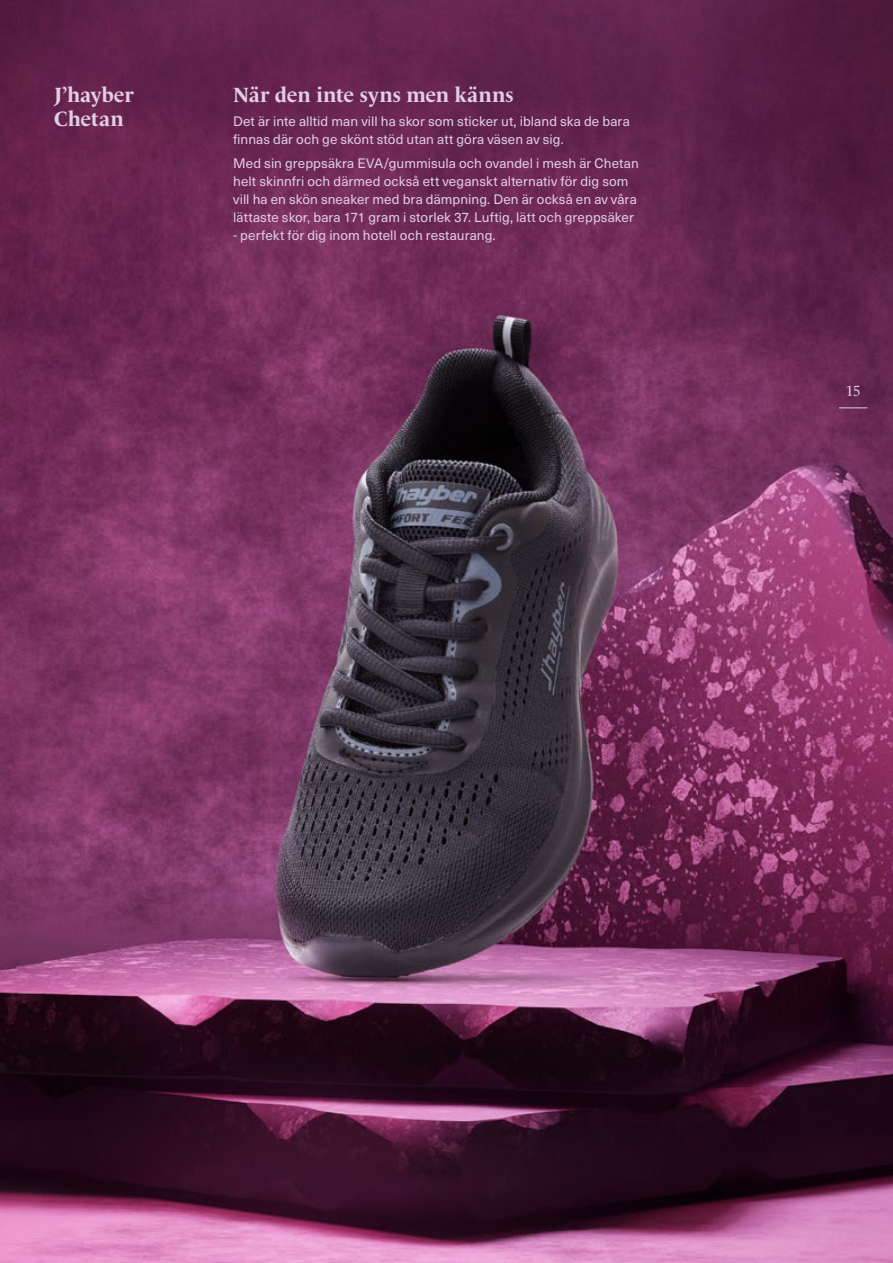
<style>
.page{position:relative;width:893px;height:1263px;background:#fff}
.page>*{position:absolute;margin:0;border:0;box-sizing:border-box;transform-origin:0 0}
.t1{font:700 21px/24px "Le Monde Livre Std";letter-spacing:-.005em;color:#e2cee6}
.t2{font:15px "Le Monde Livre Std";color:#e2cee6}
.t3{font:13.5px/18px "Neue Haas Unica W1 G";letter-spacing:.005em;color:#e2cee6}
</style>
<div class="page">
<img style="left:0;top:0;width:893px;height:1263px">
<svg style="left:839px;top:407px;width:28px;height:1px"></svg>
<h1 class="t1" style="left:54px;top:83px;width:81px">J’hayber<br>Chetan</h1>
<h1 class="t1" style="left:233px;top:83px;width:282px">När den inte syns men känns</h1>
<p class="t3" style="left:233px;top:111px;width:398px">Det är inte alltid man vill ha skor som sticker ut, ibland ska de bara finnas där och ge skönt stöd utan att göra väsen av sig.</p>
<p class="t3" style="left:233px;top:153px;width:407px">Med sin greppsäkra EVA/gummisula och ovandel i mesh är Chetan helt skinnfri och därmed också ett veganskt alternativ för dig som vill ha en skön sneaker med bra dämpning. Den är också en av våra lättaste skor, bara 171 gram i storlek 37. Luftig, lätt och greppsäker</p>
<p class="t3" style="left:233px;top:225px;width:264px">- perfekt för dig inom hotell och restaurang.</p>
<p class="t2" style="left:846px;top:382px;width:16px">15</p>
</div>
